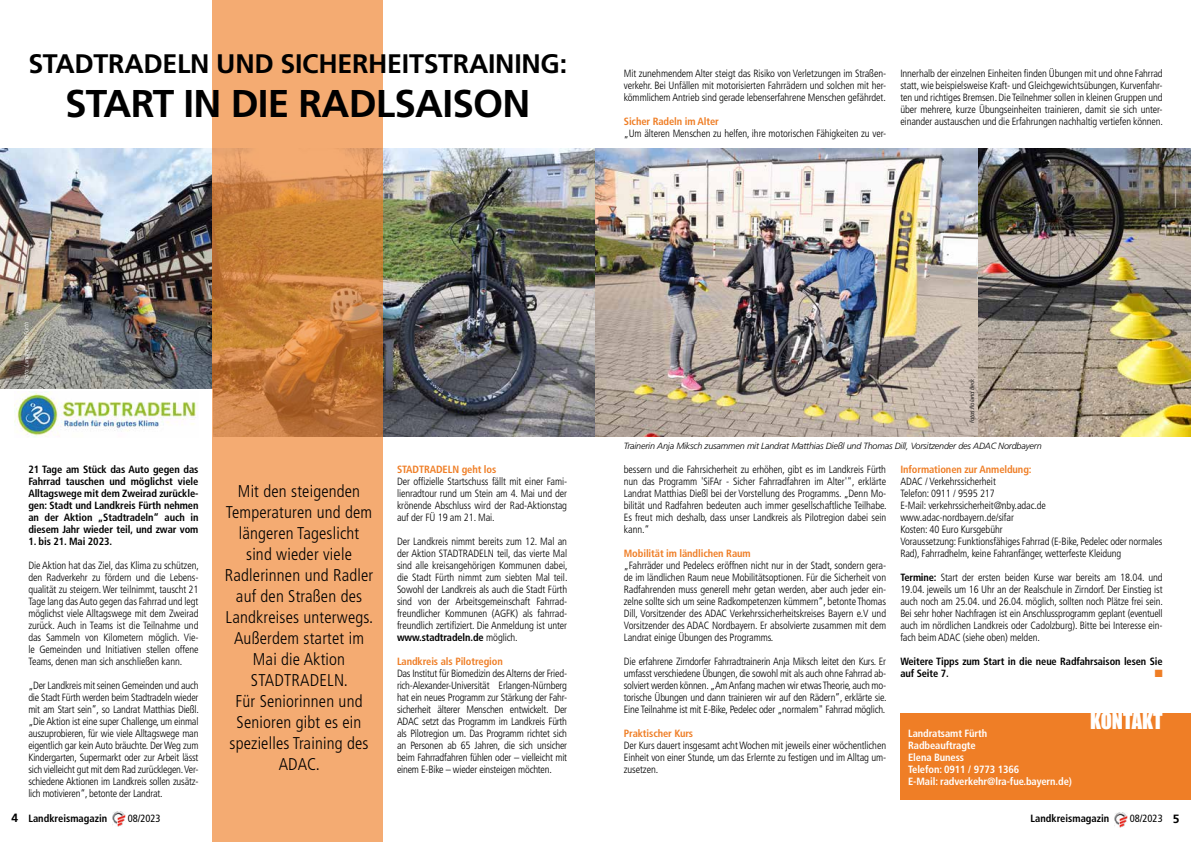
<style>
.page{position:relative;width:1191px;height:842px;background:#fff}
.page>*{position:absolute;margin:0;border:0;box-sizing:border-box;transform-origin:0 0}
.t1{font:700 38.7px "Frutiger LT Std";letter-spacing:-.02em;color:#000}
.t2{font:700 26.8px "Frutiger LT Std";letter-spacing:-.01em;color:#000}
.t3{font:20.5px "Impact";color:#fff}
.t4{font:300 condensed 17px/21px "Frutiger LT Std";letter-spacing:.01em;color:#000;text-align:center}
.t5{font:300 condensed 10.5px/12px "Frutiger LT Std";letter-spacing:-.01em;color:#000;text-align:justify}
.t6{font:700 condensed 10.5px/12px "Frutiger LT Std";letter-spacing:-.01em;color:#000;text-align:justify}
.t7{font:700 condensed 10.5px "Frutiger LT Std";letter-spacing:-.01em;color:#ef7e26}
.t8{font:700 condensed 10.5px/12px "Frutiger LT Std";letter-spacing:-.01em;color:#fff}
.t9{font:condensed 10.5px "Frutiger LT Std";color:#000}
.t10{font:10.5px "Zapf Dingbats ITC";color:#ef7e26}
.t11{font:italic 300 9px "Frutiger LT Std";letter-spacing:-.02em;color:#000}
.t12{font:italic 300 6px "Frutiger LT Std";letter-spacing:-.02em;color:#fff}
.t13{font:italic 300 6px "Frutiger LT Std";letter-spacing:-.02em;color:#000}
.s1{font-weight:700}
.s2{font-stretch:normal;font-size:12px}
.s3{font-weight:700;font-stretch:normal;font-size:12px}
</style>
<div class="page">
<div style="left:900px;top:713px;width:291px;height:86px;background:#ef7e26"></div>
<img style="left:0;top:149px;width:213px;height:240px">
<img style="left:383px;top:149px;width:808px;height:288px">
<img style="left:14px;top:391px;width:184px;height:46px">
<svg style="left:213px;top:0;width:170px;height:842px;background:#e59c60"></svg>
<img style="left:1114px;top:812px;width:13px;height:15px">
<img style="left:112px;top:812px;width:13px;height:14px">
<h2 class="t2" style="left:28px;top:48px;width:540px">STADTRADELN UND SICHERHEITSTRAINING:</h2>
<h1 class="t1" style="left:65px;top:81px;width:467px">START IN DIE RADLSAISON</h1>
<p class="t5" style="left:624px;top:67px;width:264px">Mit zunehmendem Alter steigt das Risiko von Verletzungen im Straßen&shy;verkehr. Bei Unfällen mit motorisierten Fahrrädern und solchen mit her&shy;kömmlichem Antrieb sind gerade lebenserfahrene Menschen gefährdet.</p>
<p class="t7" style="left:624px;top:115px;width:97px">Sicher Radeln im Alter</p>
<p class="t5" style="left:624px;top:127px;width:264px">„Um älteren Menschen zu helfen, ihre motorischen Fähigkeiten zu ver-</p>
<p class="t5" style="left:900px;top:67px;width:264px">Innerhalb der einzelnen Einheiten finden Übungen mit und ohne Fahrrad statt, wie beispielsweise Kraft- und Gleichgewichtsübungen, Kurvenfahr&shy;ten und richtiges Bremsen. Die Teilnehmer sollen in kleinen Gruppen und über mehrere, kurze Übungseinheiten trainieren, damit sie sich unter&shy;einander austauschen und die Erfahrungen nachhaltig vertiefen können.</p>
<p class="t12" style="left:23px;top:380px;width:60px;rotate:-90deg">Foto: Landratsamt Fürth</p>
<p class="t6" style="left:28px;top:463px;width:172px">21 Tage am Stück das Auto gegen das Fahrrad tauschen und möglichst viele Alltagswege mit dem Zweirad zurückle&shy;gen: Stadt und Landkreis Fürth nehmen an der Aktion „Stadtradeln“ auch in diesem Jahr wieder teil, und zwar vom</p>
<p class="t6" style="left:28px;top:535px;width:85px">1. bis 21. Mai 2023.</p>
<p class="t5" style="left:28px;top:559px;width:172px">Die Aktion hat das Ziel, das Klima zu schützen, den Radverkehr zu fördern und die Lebens&shy;qualität zu steigern. Wer teilnimmt, tauscht 21<br>Tage lang das Auto gegen das Fahrrad und legt möglichst viele Alltagswege mit dem Zweirad zurück. Auch in Teams ist die Teilnahme und das Sammeln von Kilometern möglich. Vie&shy;le Gemeinden und Initiativen stellen offene Teams, denen man sich anschließen kann.</p>
<p class="t5" style="left:28px;top:679px;width:172px">„Der Landkreis mit seinen Gemeinden und auch die Stadt Fürth werden beim Stadtradeln wieder mit am Start sein”, so Landrat Matthias Dießl. „Die Aktion ist eine super Challenge, um einmal auszuprobieren, für wie viele Alltagswege man eigentlich gar kein Auto bräuchte. Der Weg zum Kindergarten, Supermarkt oder zur Arbeit lässt sich vielleicht gut mit dem Rad zurücklegen. Ver&shy;schiedene Aktionen im Landkreis sollen zusätz&shy;lich motivieren“, betonte der Landrat.</p>
<p class="t4" style="left:225px;top:481px;width:150px">Mit den steigenden<br>Temperaturen und dem längeren Tageslicht sind wieder viele<br>Radlerinnen und Radler auf den Straßen des<br>Landkreises unterwegs.<br>Außerdem startet im<br>Mai die Aktion<br>STADTRADELN.<br>Für Seniorinnen und<br>Senioren gibt es ein spezielles Training des<br>ADAC.</p>
<p class="t7" style="left:397px;top:463px;width:101px">STADTRADELN geht los</p>
<p class="t5" style="left:397px;top:475px;width:172px">Der offizielle Startschuss fällt mit einer Fami&shy;lienradtour rund um Stein am 4. Mai und der krönende Abschluss wird der Rad-Aktionstag auf der FÜ 19 am 21. Mai.</p>
<p class="t5" style="left:397px;top:535px;width:172px">Der Landkreis nimmt bereits zum 12. Mal an der Aktion STADTRADELN teil, das vierte Mal sind alle kreisangehörigen Kommunen dabei, die Stadt Fürth nimmt zum siebten Mal teil.<br>Sowohl der Landkreis als auch die Stadt Fürth sind von der Arbeitsgemeinschaft Fahrrad&shy;freundlicher Kommunen (AGFK) als fahrrad&shy;freundlich zertifiziert. Die Anmeldung ist unter <span class="s1">www.stadtradeln.de</span> möglich.</p>
<p class="t7" style="left:397px;top:655px;width:107px">Landkreis als Pilotregion</p>
<p class="t5" style="left:397px;top:667px;width:172px">Das Institut für Biomedizin des Alterns der Fried&shy;rich-Alexander-Universität Erlangen-Nürnberg hat ein neues Programm zur Stärkung der Fahr&shy;sicherheit älterer Menschen entwickelt. Der ADAC setzt das Programm im Landkreis Fürth als Pilotregion um. Das Programm richtet sich an Personen ab 65 Jahren, die sich unsicher beim Fahrradfahren fühlen oder – vielleicht mit einem E-Bike – wieder einsteigen möchten.</p>
<p class="t13" style="left:968px;top:423px;width:46px;rotate:-90deg">Fotos:Roland Beck</p>
<p class="t11" style="left:624px;top:440px;width:419px">Trainerin Anja Miksch zusammen mit Landrat Matthias Dießl und Thomas Dill, Vorsitzender des ADAC Nordbayern</p>
<p class="t5" style="left:624px;top:463px;width:264px">bessern und die Fahrsicherheit zu erhöhen, gibt es im Landkreis Fürth nun das Programm 'SiFAr - Sicher Fahrradfahren im Alter'", erklärte Landrat Matthias Dießl bei der Vorstellung des Programms. „Denn Mo&shy;bilität und Radfahren bedeuten auch immer gesellschaftliche Teilhabe.<br>Es freut mich deshalb, dass unser Landkreis als Pilotregion dabei sein kann.“</p>
<p class="t7" style="left:624px;top:547px;width:128px">Mobilität im ländlichen Raum</p>
<p class="t5" style="left:624px;top:559px;width:264px">„Fahrräder und Pedelecs eröffnen nicht nur in der Stadt, sondern gera&shy;de im ländlichen Raum neue Mobilitätsoptionen. Für die Sicherheit von Radfahrenden muss generell mehr getan werden, aber auch jeder ein&shy;zelne sollte sich um seine Radkompetenzen kümmern“, betonte Thomas Dill, Vorsitzender des ADAC Verkehrssicherheitskreises Bayern e.V und Vorsitzender des ADAC Nordbayern. Er absolvierte zusammen mit dem Landrat einige Übungen des Programms.</p>
<p class="t5" style="left:624px;top:655px;width:264px">Die erfahrene Zirndorfer Fahrradtrainerin Anja Miksch leitet den Kurs. Er umfasst verschiedene Übungen, die sowohl mit als auch ohne Fahrrad ab&shy;solviert werden können. „Am Anfang machen wir etwas Theorie, auch mo&shy;torische Übungen und dann trainieren wir auf den Rädern”, erklärte sie.<br>Eine Teilnahme ist mit E-Bike, Pedelec oder „normalem" Fahrrad möglich.</p>
<p class="t7" style="left:624px;top:727px;width:71px">Praktischer Kurs</p>
<p class="t5" style="left:624px;top:739px;width:264px">Der Kurs dauert insgesamt acht Wochen mit jeweils einer wöchentlichen Einheit von einer Stunde, um das Erlernte zu festigen und im Alltag um&shy;zusetzen.</p>
<p class="t7" style="left:900px;top:463px;width:133px">Informationen zur Anmeldung:</p>
<p class="t5" style="left:900px;top:475px;width:264px;text-align:left">ADAC / Verkehrssicherheit<br>Telefon: 0911 / 9595 217<br>E-Mail: verkehrssicherheit@nby.adac.de<br>www.adac-nordbayern.de/sifar<br>Kosten: 40 Euro Kursgebühr<br>Voraussetzung: Funktionsfähiges Fahrrad (E-Bike, Pedelec oder normales Rad), Fahrradhelm, keine Fahranfänger, wetterfeste Kleidung</p>
<p class="t5" style="left:900px;top:571px;width:264px"><span class="s1">Termine:</span> Start der ersten beiden Kurse war bereits am 18.04. und 19.04. jeweils um 16 Uhr an der Realschule in Zirndorf. Der Einstieg ist auch noch am 25.04. und 26.04. möglich, sollten noch Plätze frei sein.<br>Bei sehr hoher Nachfragen ist ein Anschlussprogramm geplant (eventuell auch im nördlichen Landkreis oder Cadolzburg). Bitte bei Interesse ein&shy;fach beim ADAC (siehe oben) melden.</p>
<p class="t6" style="left:900px;top:655px;width:264px">Weitere Tipps zum Start in die neue Radfahrsaison lesen Sie auf Seite 7.</p>
<p class="t10" style="left:1154px;top:668px;width:9px">■</p>
<p class="t8" style="left:908px;top:727px;width:165px">Landratsamt Fürth<br>Radbeauftragte<br>Elena Buness<br>Telefon: 0911 / 9773 1366<br>E-Mail: radverkehr@lra-fue.bayern.de)</p>
<h3 class="t3" style="left:1090px;top:705px;width:74px">KONTAKT</h3>
<p class="t6" style="left:11px;top:812px;width:97px"><span class="s2">4</span> Landkreismagazin</p>
<p class="t9" style="left:128px;top:812px;width:34px">08/2023</p>
<p class="t6" style="left:1030px;top:813px;width:80px">Landkreismagazin</p>
<p class="t9" style="left:1129px;top:813px;width:51px">08/2023 <span class="s3">5</span></p>
</div>
